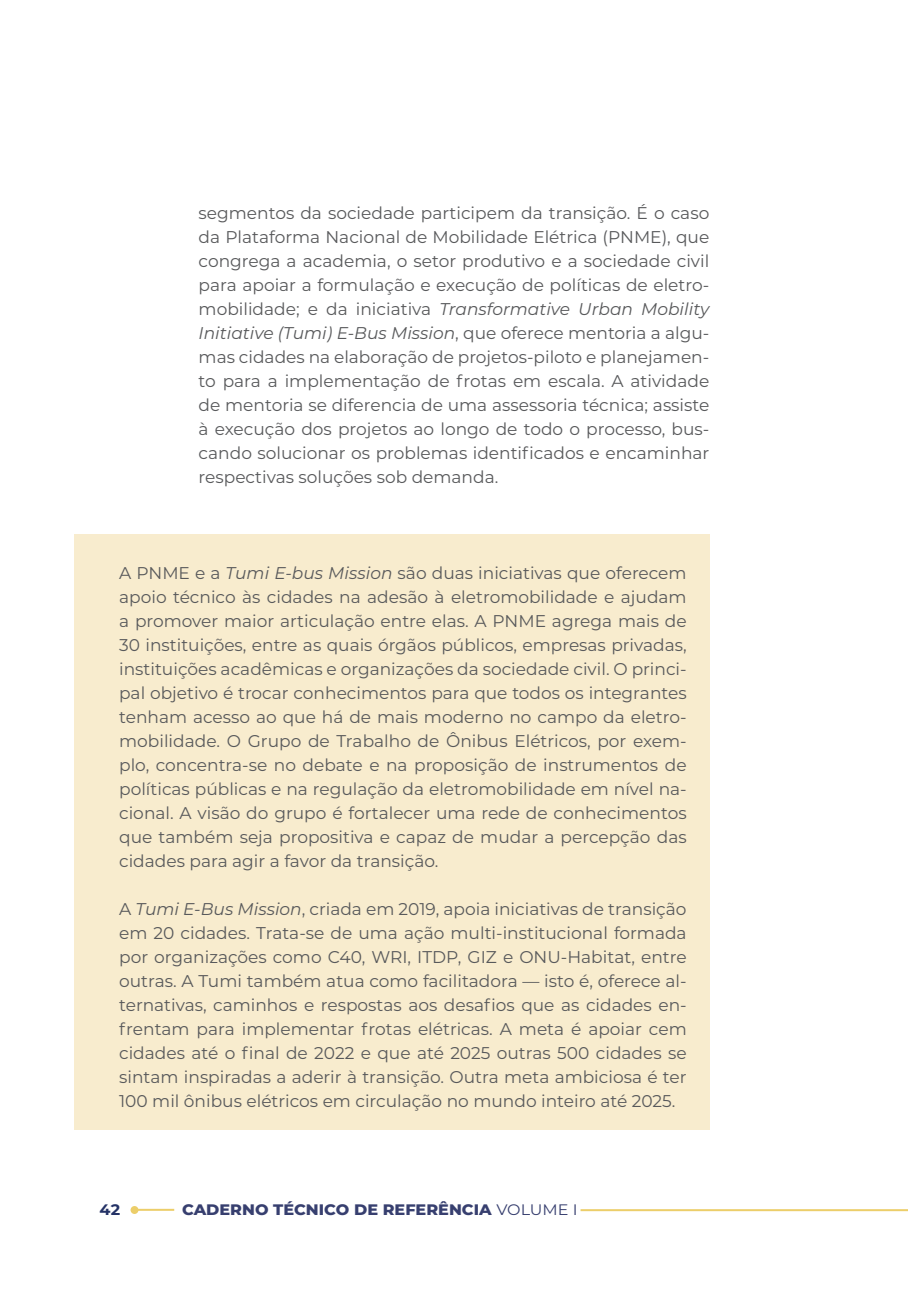
<style>
.page{position:relative;width:908px;height:1304px;background:#fff}
.page>*{position:absolute;margin:0;border:0;box-sizing:border-box;transform-origin:0 0}
.t1{font:17px/24px "Montserrat";color:#58595b;text-align:justify}
.t2{font:800 15.2px "Montserrat";color:#373f6f;scale:1.05 1}
.t3{font:700 15.2px "Montserrat";color:#243266;scale:1.05 1}
.s1{font-style:italic}
.s2{font-weight:400}
</style>
<div class="page">
<div style="left:74px;top:534px;width:635px;height:596px;background:#f8ecce"></div>
<hr style="left:134px;top:1209px;width:40px;height:2px;background:#ecce6a">
<div style="left:130px;top:1206px;width:8px;height:8px;background:#ecce6a;border-radius:50%"></div>
<hr style="left:580px;top:1209px;width:327px;height:2px;background:#ecce6a">
<p class="t1" style="left:198px;top:201px;width:512px">segmentos da sociedade participem da transição. É o caso da Plataforma Nacional de Mobilidade Elétrica (PNME), que congrega a academia, o setor produtivo e a sociedade civil para apoiar a formulação e execução de políticas de eletro&shy;mobilidade; e da iniciativa <span class="s1">Transformative Urban Mobility Initiative (Tumi) E-Bus Mission</span>, que oferece mentoria a algu&shy;mas cidades na elaboração de projetos-piloto e planejamen&shy;to para a implementação de frotas em escala. A atividade de mentoria se diferencia de uma assessoria técnica; assiste à execução dos projetos ao longo de todo o processo, bus&shy;cando solucionar os problemas identificados e encaminhar respectivas soluções sob demanda.</p>
<p class="t1" style="left:119px;top:561px;width:568px">A PNME e a <span class="s1">Tumi E-bus Mission</span> são duas iniciativas que oferecem apoio técnico às cidades na adesão à eletromobilidade e ajudam a promover maior articulação entre elas. A PNME agrega mais de 30 instituições, entre as quais órgãos públicos, empresas privadas, instituições acadêmicas e organizações da sociedade civil. O princi&shy;pal objetivo é trocar conhecimentos para que todos os integrantes tenham acesso ao que há de mais moderno no campo da eletro&shy;mobilidade. O Grupo de Trabalho de Ônibus Elétricos, por exem&shy;plo, concentra-se no debate e na proposição de instrumentos de políticas públicas e na regulação da eletromobilidade em nível na&shy;cional. A visão do grupo é fortalecer uma rede de conhecimentos que também seja propositiva e capaz de mudar a percepção das cidades para agir a favor da transição.</p>
<p class="t1" style="left:119px;top:897px;width:569px">A <span class="s1">Tumi E-Bus Mission</span>, criada em 2019, apoia iniciativas de transição em 20 cidades. Trata-se de uma ação multi-institucional formada por organizações como C40, WRI, ITDP, GIZ e ONU-Habitat, entre outras. A Tumi também atua como facilitadora — isto é, oferece al&shy;ternativas, caminhos e respostas aos desafios que as cidades en&shy;frentam para implementar frotas elétricas. A meta é apoiar cem cidades até o final de 2022 e que até 2025 outras 500 cidades se sintam inspiradas a aderir à transição. Outra meta ambiciosa é ter 100 mil ônibus elétricos em circulação no mundo inteiro até 2025.</p>
<p class="t3" style="left:100px;top:1198px;width:21px">42</p>
<p class="t2" style="left:182px;top:1199px;width:378px">CADERNO TÉCNICO DE REFERÊNCIA <span class="s2">VOLUME I</span></p>
</div>
